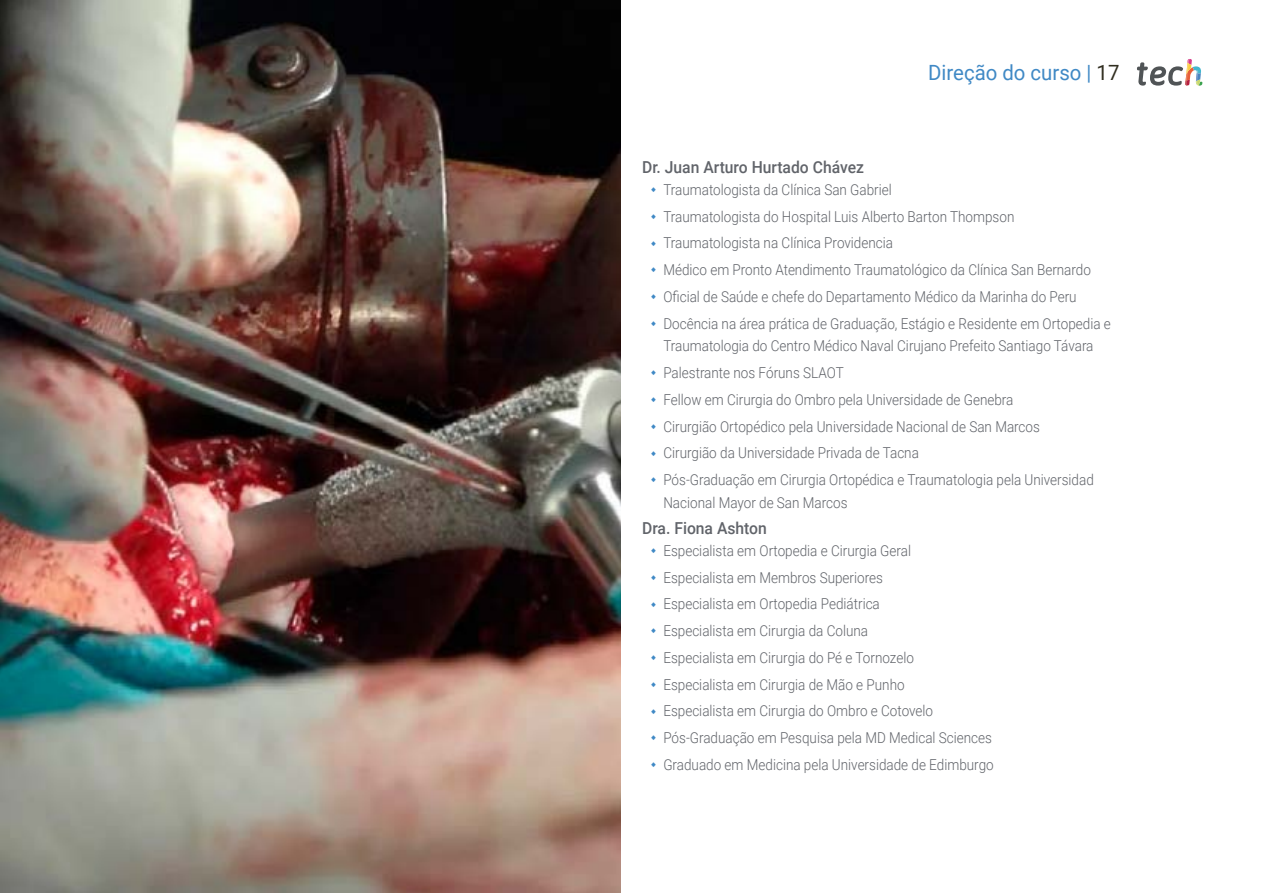
<style>
.page{position:relative;width:1263px;height:893px;background:#fff}
.page>*{position:absolute;margin:0;border:0;box-sizing:border-box;transform-origin:0 0}
.t1{font:21px "Roboto";color:#4089c5}
.t2{font:500 16.5px "Roboto";color:#61646a;scale:.95 1}
.t3{font:300 15px/26.7px "Roboto";color:#61646a;scale:.9 1}
.s1{color:#312e20}
</style>
<div class="page">
<svg style="left:1137px;top:59px;width:65px;height:27px"></svg>
<img style="left:0;top:0;width:621px;height:893px">
<h1 class="t1" style="left:928px;top:57px;width:193px">Direção do curso | <span class="s1">17</span></h1>
<p class="t2" style="left:642px;top:155px;width:235px">Dr. Juan Arturo Hurtado Chávez</p>
<p class="t3" style="left:663px;top:176px;width:499px">Traumatologista da Clínica San Gabriel<br>Traumatologista do Hospital Luis Alberto Barton Thompson Traumatologista na Clínica Providencia<br>Médico em Pronto Atendimento Traumatológico da Clínica San Bernardo Oficial de Saúde e chefe do Departamento Médico da Marinha do Peru Docência na área prática de Graduação, Estágio e Residente em Ortopedia e</p>
<p class="t3" style="left:663px;top:332px;width:480px">Traumatologia do Centro Médico Naval Cirujano Prefeito Santiago Távara Palestrante nos Fóruns SLAOT<br>Fellow em Cirurgia do Ombro pela Universidade de Genebra<br>Cirurgião Ortopédico pela Universidade Nacional de San Marcos Cirurgião da Universidade Privada de Tacna<br>Pós-Graduação em Cirurgia Ortopédica e Traumatologia pela Universidad</p>
<p class="t3" style="left:663px;top:488px;width:206px">Nacional Mayor de San Marcos</p>
<p class="t2" style="left:642px;top:516px;width:133px">Dra. Fiona Ashton</p>
<p class="t3" style="left:663px;top:537px;width:368px">Especialista em Ortopedia e Cirurgia Geral<br>Especialista em Membros Superiores<br>Especialista em Ortopedia Pediátrica<br>Especialista em Cirurgia da Coluna<br>Especialista em Cirurgia do Pé e Tornozelo<br>Especialista em Cirurgia de Mão e Punho<br>Especialista em Cirurgia do Ombro e Cotovelo Pós-Graduação em Pesquisa pela MD Medical Sciences Graduado em Medicina pela Universidade de Edimburgo</p>
</div>
